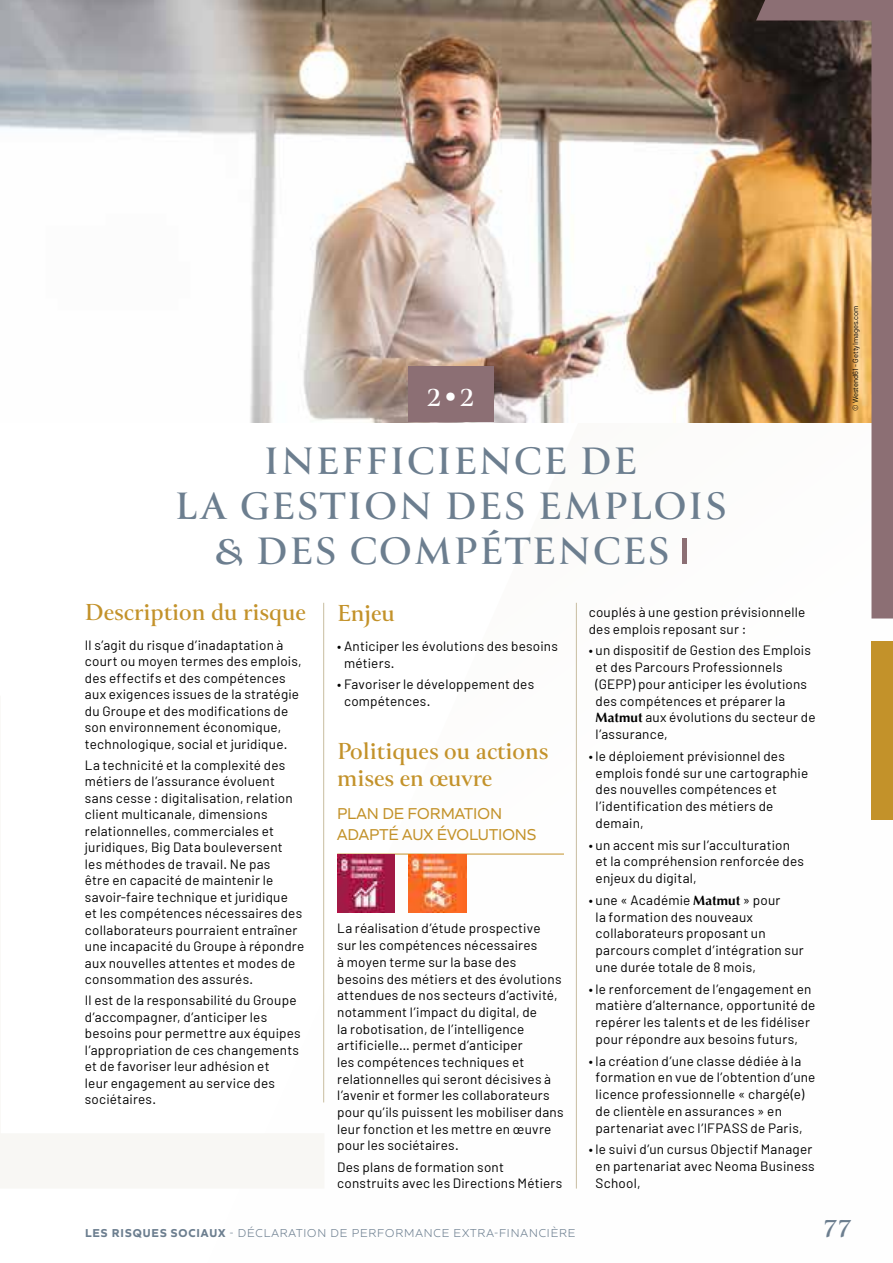
<style>
.page{position:relative;width:893px;height:1263px;background:#fff}
.page>*{position:absolute;margin:0;border:0;box-sizing:border-box;transform-origin:0 0}
.t1{font:700 42px/45px "Canto";letter-spacing:.05em;color:#6c7e8f;text-align:center}
.t2{font:700 30px "Canto";color:#fff}
.t3{font:700 30px "Canto";color:#6c7e8f}
.t4{font:700 25.5px/27.2px "Canto";color:#c3922a}
.t5{font:16.5px/21.1px "Quiet Sans";color:#c3922a}
.t6{font:13.5px/16.5px "Barlow";letter-spacing:.015em;color:#000}
.t7{font:300 12px "Quiet Sans";letter-spacing:.075em;color:#6c7e8f}
.t8{font:7.5px "Barlow";color:#000}
.s1{font-family:"Optima";font-weight:700}
.s2{font-weight:700}
</style>
<div class="page">
<div style="left:682px;top:539px;width:5px;height:25px;background:#8c6f74"></div>
<hr style="left:337px;top:854px;width:227px;height:1px;background:#c3922a">
<img style="left:337px;top:854px;width:58px;height:58px">
<img style="left:408px;top:854px;width:58px;height:58px">
<hr style="left:323px;top:603px;width:1px;height:499px;background:#c8bda0">
<hr style="left:576px;top:603px;width:1px;height:585px;background:#c8bda0">
<img style="left:0;top:0;width:756px;height:422px">
<svg style="left:0;top:696px;width:324px;height:492px"></svg>
<div style="left:871px;top:641px;width:22px;height:178px;background:#c3922a"></div>
<svg style="left:756px;top:0;width:137px;height:618px"></svg>
<div style="left:408px;top:367px;width:85px;height:55px;background:#8c6f74"></div>
<h2 class="t2" style="left:428px;top:378px;width:48px">2•2</h2>
<h2 class="t2" style="left:432px;top:378px;width:48px">2•2</h2>
<h1 class="t1" style="left:175px;top:437px;width:553px">INEFFICIENCE DE<br>LA GESTION DES EMPLOIS &amp; DES COMPÉTENCES</h1>
<h3 class="t4" style="left:85px;top:597px;width:222px">Description du risque</h3>
<p class="t6" style="left:85px;top:636px;width:218px">Il s’agit du risque d’inadaptation à court ou moyen termes des emplois, des effectifs et des compétences aux exigences issues de la stratégie du Groupe et des modifications de son environnement économique, technologique, social et juridique.</p>
<p class="t6" style="left:85px;top:756px;width:221px">La technicité et la complexité des métiers de l’assurance évoluent sans cesse : digitalisation, relation client multicanale, dimensions relationnelles, commerciales et juridiques, Big Data bouleversent<br>les méthodes de travail. Ne pas<br>être en capacité de maintenir le savoir-faire technique et juridique<br>et les compétences nécessaires des collaborateurs pourraient entraîner une incapacité du Groupe à répondre aux nouvelles attentes et modes de consommation des assurés.</p>
<p class="t6" style="left:85px;top:992px;width:217px">Il est de la responsabilité du Groupe d’accompagner, d’anticiper les besoins pour permettre aux équipes l’appropriation de ces changements et de favoriser leur adhésion et<br>leur engagement au service des sociétaires.</p>
<h3 class="t4" style="left:337px;top:599px;width:59px">Enjeu</h3>
<p class="t6" style="left:344px;top:638px;width:215px;text-indent:-7px">• Anticiper les évolutions des besoins métiers.</p>
<p class="t6" style="left:344px;top:676px;width:192px;text-indent:-7px">• Favoriser le développement des compétences.</p>
<h3 class="t4" style="left:337px;top:736px;width:213px">Politiques ou actions mises en œuvre</h3>
<p class="t5" style="left:337px;top:802px;width:201px">PLAN DE FORMATION<br>ADAPTÉ AUX ÉVOLUTIONS</p>
<p class="t6" style="left:337px;top:920px;width:228px">La réalisation d’étude prospective<br>sur les compétences nécessaires<br>à moyen terme sur la base des besoins des métiers et des évolutions attendues de nos secteurs d’activité, notamment l’impact du digital, de<br>la robotisation, de l’intelligence artificielle… permet d’anticiper<br>les compétences techniques et relationnelles qui seront décisives à l’avenir et former les collaborateurs pour qu’ils puissent les mobiliser dans leur fonction et les mettre en œuvre pour les sociétaires.</p>
<p class="t6" style="left:337px;top:1158px;width:227px">Des plans de formation sont construits avec les Directions Métiers</p>
<p class="t6" style="left:589px;top:603px;width:218px">couplés à une gestion prévisionnelle des emplois reposant sur :</p>
<p class="t6" style="left:596px;top:641px;width:221px;text-indent:-7px">• un dispositif de Gestion des Emplois et des Parcours Professionnels (GEPP) pour anticiper les évolutions des compétences et préparer la<br><span class="s1">Matmut</span> aux évolutions du secteur de l’assurance,</p>
<p class="t6" style="left:596px;top:747px;width:214px;text-indent:-7px">• le déploiement prévisionnel des emplois fondé sur une cartographie des nouvelles compétences et l’identification des métiers de demain,</p>
<p class="t6" style="left:596px;top:836px;width:210px;text-indent:-7px">• un accent mis sur l’acculturation et la compréhension renforcée des enjeux du digital,</p>
<p class="t6" style="left:596px;top:891px;width:210px;text-indent:-7px">• une « Académie <span class="s1">Matmut</span> » pour<br>la formation des nouveaux collaborateurs proposant un parcours complet d’intégration sur une durée totale de 8 mois,</p>
<p class="t6" style="left:596px;top:980px;width:221px;line-height:17px;text-indent:-7px">• le renforcement de l’engagement en matière d’alternance, opportunité de repérer les talents et de les fidéliser pour répondre aux besoins futurs,</p>
<p class="t6" style="left:596px;top:1052px;width:221px;text-indent:-7px">• la création d’une classe dédiée à la formation en vue de l’obtention d’une licence professionnelle « chargé(e) de clientèle en assurances » en partenariat avec l’IFPASS de Paris,</p>
<p class="t6" style="left:596px;top:1141px;width:221px;text-indent:-7px">• le suivi d’un cursus Objectif Manager en partenariat avec Neoma Business<br>School,</p>
<p class="t8" style="left:851px;top:411px;width:107px;rotate:-90deg">© Westend61 - GettyImages.com</p>
<p class="t7" style="left:85px;top:1225px;width:492px"><span class="s2">LES RISQUES SOCIAUX</span> - DÉCLARATION DE PERFORMANCE EXTRA-FINANCIÈRE</p>
<h2 class="t3" style="left:824px;top:1209px;width:28px">77</h2>
</div>
